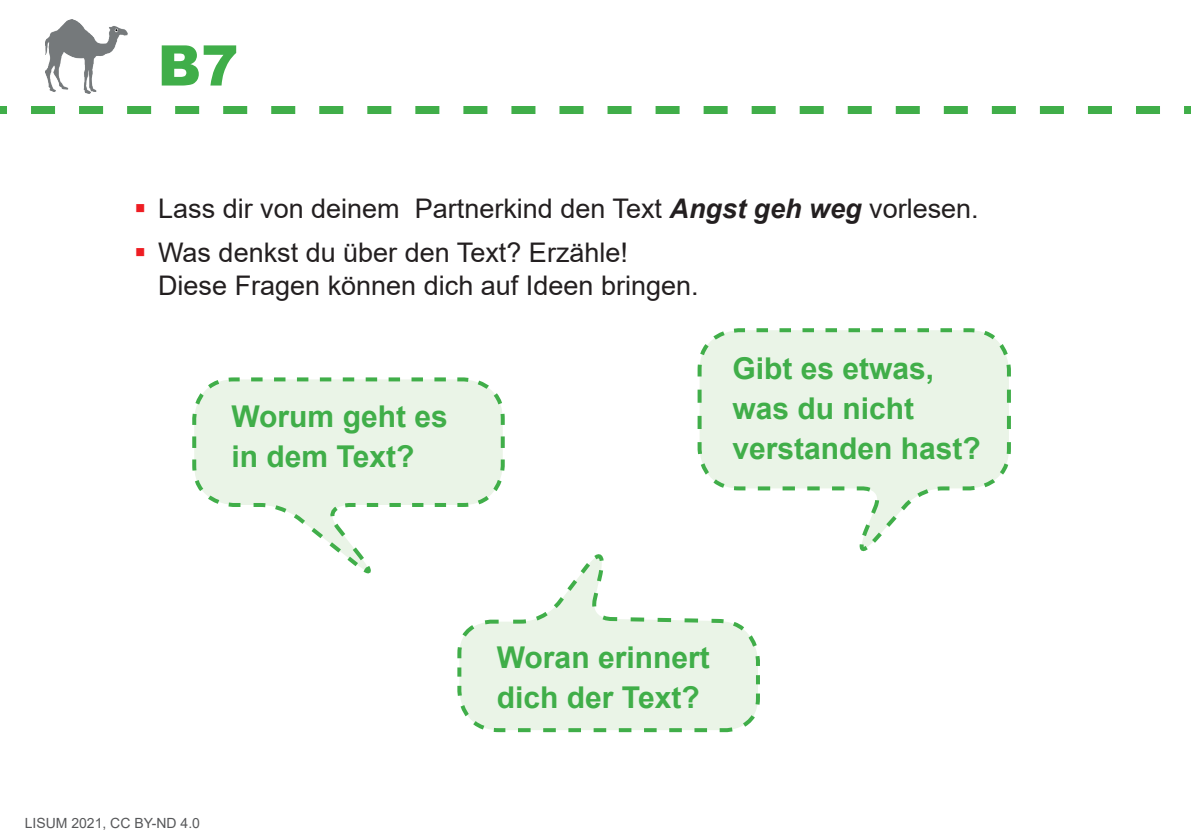
<style>
.page{position:relative;width:1191px;height:840px;background:#fff}
.page>*{position:absolute;margin:0;border:0;box-sizing:border-box;transform-origin:0 0}
.t1{font:900 56px "Arial";color:#40ae49}
.t2{font:700 30px/40px "Arial";color:#40ae49}
.t3{font:27px/43.8px "Arial";color:#231f20}
.t4{font:14px "Arial";color:#57585a}
.s1{font-weight:700;font-style:italic}
</style>
<div class="page">
<svg style="left:0;top:106px;width:1191px;height:8px"></svg>
<svg style="left:457px;top:554px;width:303px;height:179px"></svg>
<svg style="left:366px;top:570px;width:137px;height:16px"></svg>
<svg style="left:363px;top:570px;width:7px;height:3px"></svg>
<svg style="left:192px;top:377px;width:315px;height:193px"></svg>
<svg style="left:699px;top:551px;width:165px;height:15px"></svg>
<svg style="left:697px;top:328px;width:314px;height:223px"></svg>
<img style="left:45px;top:19px;width:83px;height:74px">
<h1 class="t1" style="left:158px;top:25px;width:82px">B7</h1>
<p class="t3" style="left:158px;top:187px;width:822px">Lass dir von deinem Partnerkind den Text <span class="s1">Angst geh weg</span> vorlesen.<br>Was denkst du über den Text? Erzähle!</p>
<p class="t3" style="left:158px;top:263px;width:542px">Diese Fragen können dich auf Ideen bringen.</p>
<p class="t2" style="left:231px;top:396px;width:218px">Worum geht es in dem Text?</p>
<p class="t2" style="left:732px;top:348px;width:250px">Gibt es etwas, was du nicht verstanden hast?</p>
<p class="t4" style="left:25px;top:812px;width:177px">LISUM 2021, CC BY-ND 4.0</p>
<p class="t2" style="left:497px;top:637px;width:214px">Woran erinnert dich der Text?</p>
</div>
